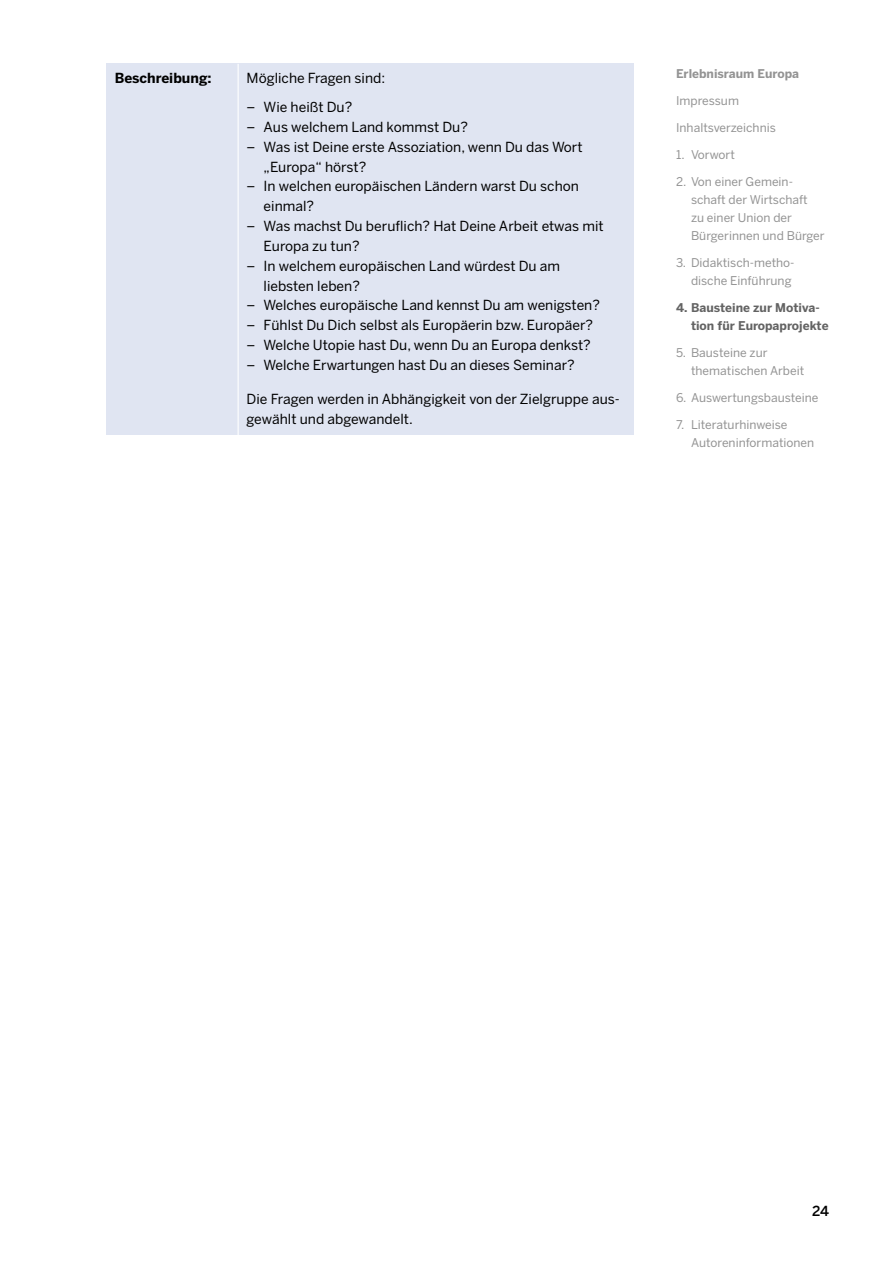
<style>
.page{position:relative;width:893px;height:1263px;background:#fff}
.page>*{position:absolute;margin:0;border:0;box-sizing:border-box;transform-origin:0 0}
.t1{font:13.8px/19.8px "Benton Sans";color:#000}
.t2{font:700 13.8px "Benton Sans";color:#000}
.t3{font:500 13.8px "Benton Sans";color:#000}
.t4{font:12px/18px "Benton Sans";color:#939393}
.t5{font:700 12px/18px "Benton Sans";color:#636363}
.t6{font:700 12px "Benton Sans";color:#939393}
</style>
<div class="page">
<div style="left:106px;top:64px;width:528px;height:371px;background:#e0e5f2"></div>
<hr style="left:238px;top:64px;width:1px;height:371px;background:#fff">
<p class="t2" style="left:115px;top:69px;width:98px">Beschreibung:</p>
<p class="t1" style="left:247px;top:67px;width:140px">Mögliche Fragen sind:</p>
<p class="t1" style="left:247px;top:97px;width:107px">– Wie heißt Du?</p>
<p class="t1" style="left:247px;top:117px;width:223px">– Aus welchem Land kommst Du?</p>
<p class="t1" style="left:264px;top:137px;width:321px;text-indent:-17px">– Was ist Deine erste Assoziation, wenn Du das Wort „Europa“ hörst?</p>
<p class="t1" style="left:264px;top:176px;width:317px;text-indent:-17px">– In welchen europäischen Ländern warst Du schon einmal?</p>
<p class="t1" style="left:264px;top:216px;width:342px;text-indent:-17px">– Was machst Du beruflich? Hat Deine Arbeit etwas mit<br>Europa zu tun?</p>
<p class="t1" style="left:264px;top:256px;width:298px;text-indent:-17px">– In welchem europäischen Land würdest Du am liebsten leben?</p>
<p class="t1" style="left:247px;top:295px;width:355px">– Welches europäische Land kennst Du am wenigsten?</p>
<p class="t1" style="left:247px;top:315px;width:348px">– Fühlst Du Dich selbst als Europäerin bzw. Europäer?</p>
<p class="t1" style="left:247px;top:335px;width:346px">– Welche Utopie hast Du, wenn Du an Europa denkst?</p>
<p class="t1" style="left:247px;top:355px;width:330px">– Welche Erwartungen hast Du an dieses Seminar?</p>
<p class="t1" style="left:247px;top:389px;width:375px">Die Fragen werden in Abhängigkeit von der Zielgruppe aus&shy;gewählt und abgewandelt.</p>
<p class="t6" style="left:676px;top:66px;width:124px">Erlebnisraum Europa</p>
<p class="t4" style="left:676px;top:91px;width:64px">Impressum</p>
<p class="t4" style="left:676px;top:118px;width:101px">Inhaltsverzeichnis</p>
<p class="t4" style="left:676px;top:145px;width:60px">1. Vorwort</p>
<p class="t4" style="left:691px;top:172px;width:135px;text-indent:-15px">2. Von einer Gemein&shy;schaft der Wirtschaft<br>zu einer Union der<br>Bürgerinnen und Bürger</p>
<p class="t4" style="left:676px;top:253px;width:120px;text-align:right">3. Didaktisch-metho&shy;dische Einführung</p>
<p class="t5" style="left:691px;top:298px;width:139px;text-indent:-15px">4. Bausteine zur Motiva&shy;tion für Europaprojekte</p>
<p class="t4" style="left:691px;top:343px;width:115px;text-indent:-15px">5. Bausteine zur thematischen Arbeit</p>
<p class="t4" style="left:676px;top:388px;width:144px">6. Auswertungsbausteine</p>
<p class="t4" style="left:691px;top:415px;width:125px;text-indent:-15px">7. Literaturhinweise<br>Autoreninformationen</p>
<p class="t3" style="left:812px;top:1202px;width:18px">24</p>
</div>
